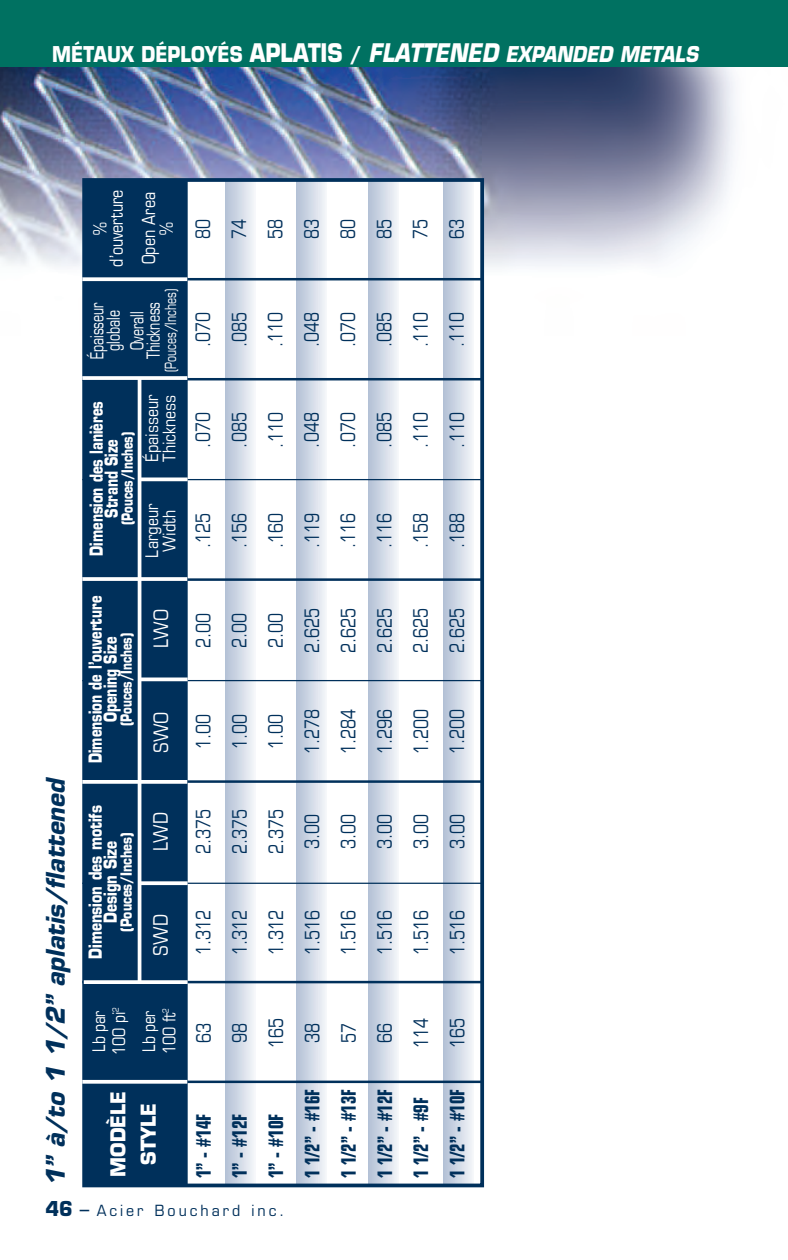
<style>
.page{position:relative;width:788px;height:1260px;background:#fff}
.page>*{position:absolute;margin:0;border:0;box-sizing:border-box;transform-origin:0 0}
.t1{font:italic 700 25px "Eurostile";color:#00305b;scale:.95 1}
.t2{font:700 21.25px "Eurostile";color:#fff;scale:.85 1}
.t3{font:condensed 20px/36.2px "Eurostile";color:#00305b;text-align:justify;scale:.9 1}
.t4{font:700 condensed 20px/36.2px "Eurostile";color:#00305b;scale:.88 1}
.t5{font:condensed 20px "Eurostile";color:#fff}
.t6{font:700 20px/30px "Eurostile";color:#fff;text-align:center;scale:.95 1}
.t7{font:700 17.5px/15px "Eurostile";color:#fff;text-align:center;scale:.75 1}
.t8{font:17.5px/16.2px "Eurostile";color:#fff;text-align:center;scale:.71 1}
.t9{font:condensed 17.5px/17.5px "Eurostile";color:#fff;text-align:center}
.t10{font:700 17.5px "Eurostile";color:#fff;scale:.8 1}
.t11{font:condensed 17.5px/20px "Eurostile";color:#fff;scale:.95 1}
.t12{font:17.5px/16.2px "Eurostile";color:#fff;text-align:center;scale:.82 1}
.t13{font:700 15px "Eurostile";color:#fff;scale:.75 1}
.t14{font:15px "Eurostile";letter-spacing:.205em;color:#00305b;scale:.95 1}
.t15{font:700 15px "Eurostile";color:#fff;scale:.8 1}
.t16{font:15px "Eurostile";color:#fff;scale:.71 1}
.s1{font-size:25px}
.s2{font-style:italic;font-size:25px}
.s3{font-style:italic}
.s4{font-weight:700;font-size:20px}
.s5{font-size:20px}
</style>
<div class="page">
<img style="left:0;top:68px;width:736px;height:283px">
<div style="left:0;top:0;width:788px;height:68px;background:#007161"></div>
<div style="left:83px;top:180px;width:399px;height:287px;background:#fff"></div>
<div style="left:85px;top:180px;width:100px;height:1005px;background:#00305b"></div>
<svg style="left:444px;top:183px;width:29px;height:999px;background:#d2dae6"></svg>
<div style="left:296px;top:180px;width:30px;height:1004px;background:linear-gradient(to right,#b1bfd5,#eff2f7)"></div>
<div style="left:368px;top:180px;width:30px;height:1004px;background:linear-gradient(to right,#b1bfd5,#eff2f7)"></div>
<div style="left:225px;top:180px;width:30px;height:1004px;background:linear-gradient(to right,#b2c0d5,#f0f3f7)"></div>
<div style="left:82px;top:178px;width:402px;height:1009px;border:4px solid #00305b"></div>
<hr style="left:82px;top:1081px;width:401px;height:2px;background:#00305b">
<hr style="left:82px;top:981px;width:400px;height:2px;background:#00305b">
<hr style="left:82px;top:883px;width:399px;height:1px;background:#00305b">
<hr style="left:82px;top:680px;width:400px;height:1px;background:#00305b">
<hr style="left:82px;top:578px;width:400px;height:3px;background:#00305b">
<hr style="left:82px;top:479px;width:400px;height:1px;background:#00305b">
<hr style="left:82px;top:378px;width:400px;height:2px;background:#00305b">
<hr style="left:82px;top:278px;width:401px;height:2px;background:#00305b">
<hr style="left:82px;top:780px;width:401px;height:3px;background:#00305b">
<svg style="left:184px;top:181px;width:4px;height:1005px;fill:#00305b"></svg>
<hr style="left:138px;top:379px;width:3px;height:602px;background:#fff">
<svg style="left:84px;top:980px;width:104px;height:4px"></svg>
<svg style="left:82px;top:780px;width:105px;height:4px"></svg>
<hr style="left:140px;top:678px;width:48px;height:3px;background:#fff">
<hr style="left:139px;top:478px;width:49px;height:3px;background:#fff">
<svg style="left:82px;top:277px;width:105px;height:4px"></svg>
<svg style="left:82px;top:1080px;width:105px;height:4px"></svg>
<svg style="left:141px;top:881px;width:47px;height:4px"></svg>
<svg style="left:82px;top:577px;width:105px;height:4px"></svg>
<svg style="left:82px;top:376px;width:105px;height:4px"></svg>
<p class="t2" style="left:52px;top:47px;width:761px">MÉTAUX DÉPLOYÉS <span class="s1">APLATIS</span> / <span class="s2">FLATTENED</span> <span class="s3">EXPANDED METALS</span></p>
<p class="t1" style="left:46px;top:1186px;width:429px;rotate:-90deg">1” à/to 1 1/2” aplatis/flattened</p>
<p class="t12" style="left:94px;top:267px;width:95px;rotate:-90deg">% d’ouverture</p>
<p class="t12" style="left:142px;top:264px;width:89px;line-height:17.5px;rotate:-90deg">Open Area %</p>
<p class="t16" style="left:165px;top:372px;width:119px;rotate:-90deg">(Pouces/Inches)</p>
<p class="t8" style="left:91px;top:359px;width:81px;rotate:-90deg">Épaisseur globale</p>
<p class="t8" style="left:131px;top:359px;width:82px;rotate:-90deg">Overall<br>Thickness</p>
<p class="t9" style="left:144px;top:462px;width:69px;text-align:left;rotate:-90deg">Épaisseur<br>Thickness</p>
<p class="t7" style="left:91px;top:556px;width:208px;rotate:-90deg">Dimension des lanières<br>Strand Size</p>
<p class="t13" style="left:121px;top:525px;width:126px;rotate:-90deg">(Pouces/Inches)</p>
<p class="t9" style="left:144px;top:558px;width:55px;rotate:-90deg">Largeur<br>Width</p>
<p class="t7" style="left:90px;top:763px;width:225px;rotate:-90deg">Dimension de l’ouverture<br>Opening Size</p>
<p class="t13" style="left:120px;top:726px;width:126px;rotate:-90deg">(Pouces/Inches)</p>
<p class="t10" style="left:89px;top:959px;width:194px;rotate:-90deg">Dimension des motifs</p>
<p class="t10" style="left:104px;top:923px;width:104px;rotate:-90deg">Design Size</p>
<p class="t15" style="left:120px;top:932px;width:126px;rotate:-90deg">(Pouces/Inches)</p>
<p class="t5" style="left:154px;top:648px;width:41px;rotate:-90deg">LWO</p>
<p class="t5" style="left:154px;top:753px;width:43px;rotate:-90deg">SWO</p>
<p class="t5" style="left:153px;top:851px;width:41px;rotate:-90deg">LWD</p>
<p class="t5" style="left:153px;top:956px;width:43px;rotate:-90deg">SWD</p>
<p class="t11" style="left:90px;top:1055px;width:51px;rotate:-90deg">Lb par<br>100 pi<sup>2</sup></p>
<p class="t11" style="left:140px;top:1054px;width:50px;rotate:-90deg">Lb per<br>100 ft<sup>2</sup></p>
<p class="t6" style="left:105px;top:1177px;width:92px;rotate:-90deg">MODÈLE<br>STYLE</p>
<p class="t3" style="left:186px;top:239px;width:24px;rotate:-90deg">80<br>74<br>58<br>83<br>80<br>85<br>75<br>63</p>
<p class="t3" style="left:186px;top:347px;width:40px;rotate:-90deg">.070 .085 .110 .048 .070 .085 .110 .110</p>
<p class="t3" style="left:186px;top:448px;width:40px;rotate:-90deg">.070 .085 .110 .048 .070 .085 .110 .110</p>
<p class="t3" style="left:187px;top:548px;width:40px;rotate:-90deg">.125 .156 .160 .119 .116 .116 .158 .188</p>
<p class="t3" style="left:187px;top:653px;width:52px;text-align:left;rotate:-90deg">2.00<br>2.00<br>2.00<br>2.625<br>2.625<br>2.625<br>2.625<br>2.625</p>
<p class="t3" style="left:187px;top:754px;width:52px;text-align:left;rotate:-90deg">1.00<br>1.00<br>1.00<br>1.278<br>1.284<br>1.296<br>1.200<br>1.200</p>
<p class="t3" style="left:187px;top:854px;width:52px;text-align:left;rotate:-90deg">2.375<br>2.375<br>2.375<br>3.00<br>3.00<br>3.00<br>3.00<br>3.00</p>
<p class="t3" style="left:187px;top:955px;width:52px;rotate:-90deg">1.312<br>1.312<br>1.312<br>1.516<br>1.516<br>1.516<br>1.516<br>1.516</p>
<p class="t3" style="left:187px;top:1048px;width:35px;text-align:left;rotate:-90deg">63<br>98<br>165<br>38<br>57<br>66<br>114<br>165</p>
<p class="t4" style="left:187px;top:1178px;width:103px;rotate:-90deg">1” - #14F<br>1” - #12F<br>1” - #10F<br>1 1/2” - #16F<br>1 1/2” - #13F<br>1 1/2” - #12F<br>1 1/2” - #9F<br>1 1/2” - #10F</p>
<p class="t14" style="left:45px;top:1205px;width:253px"><span class="s4">46</span> <span class="s5">–</span> Acier Bouchard inc.</p>
</div>
